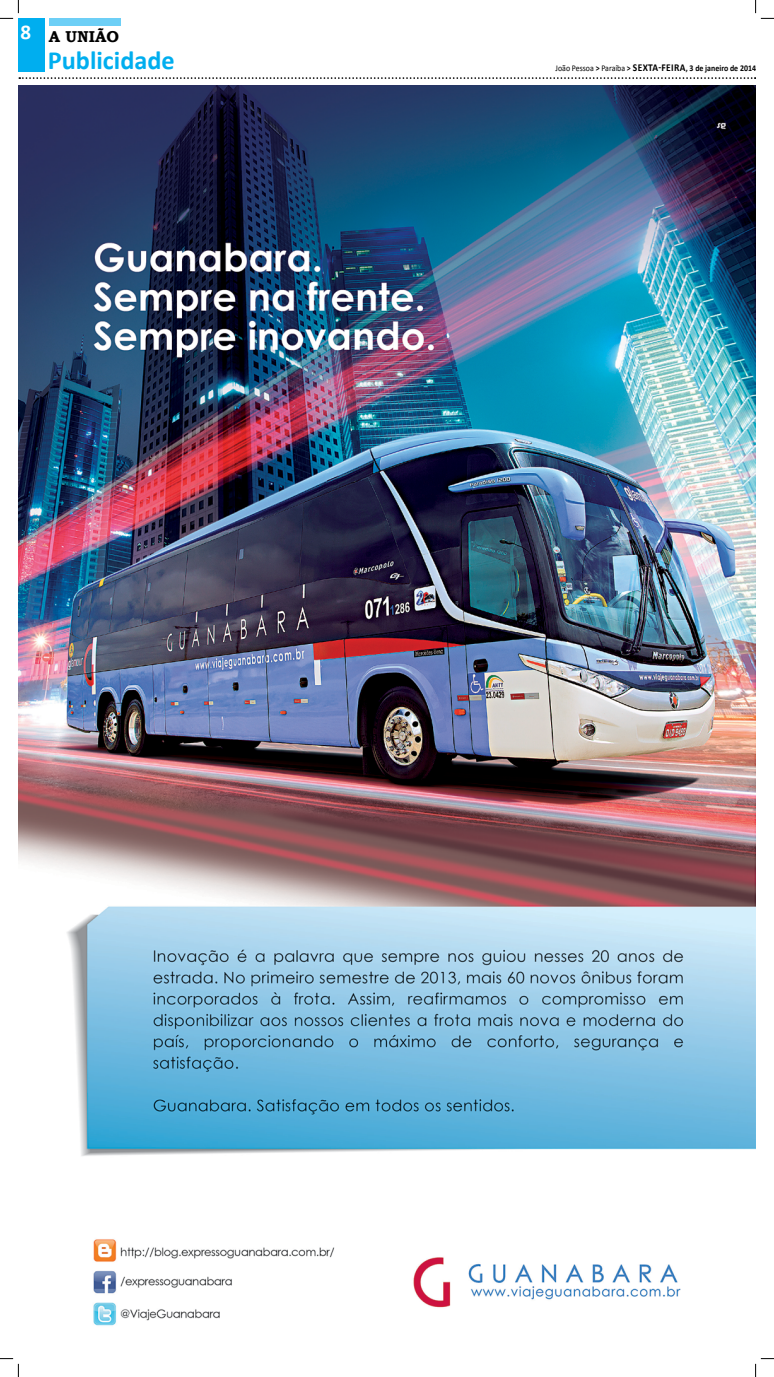
<style>
.page{position:relative;width:774px;height:1377px;background:#fff}
.page>*{position:absolute;margin:0;border:0;box-sizing:border-box;transform-origin:0 0}
.t1{font:700 26.25px "Calibri";color:#00aeef}
.t2{font:700 15.75px "Bookman Old Style";color:#000}
.t3{font:700 8.75px "Calibri";color:#000;scale:.9 1}
.s1{font-weight:400}
.s2{font-size:10.5px}
</style>
<div class="page">
<div style="left:19px;top:19px;width:26px;height:53px;background:#00aeef"></div>
<div style="left:49px;top:18px;width:72px;height:8px;background:#6dcff6"></div>
<svg style="left:19px;top:77px;width:736px;height:2px"></svg>
<img style="left:18px;top:86px;width:737px;height:1240px">
<svg style="left:0;top:0;width:19px;height:19px"></svg>
<svg style="left:0;top:1358px;width:19px;height:18px"></svg>
<svg style="left:755px;top:0;width:18px;height:19px"></svg>
<svg style="left:755px;top:1358px;width:18px;height:18px"></svg>
<h2 class="t2" style="left:21px;top:25px;width:100px"><sup>8</sup> A UNIÃO</h2>
<h1 class="t1" style="left:48px;top:44px;width:128px">Publicidade</h1>
<p class="t3" style="left:555px;top:62px;width:224px"><span class="s1">João Pessoa</span> &gt; <span class="s1">Paraíba</span> &gt; <span class="s2">SEXTA-feira</span>, 3 de janeiro de 2014</p>
</div>
